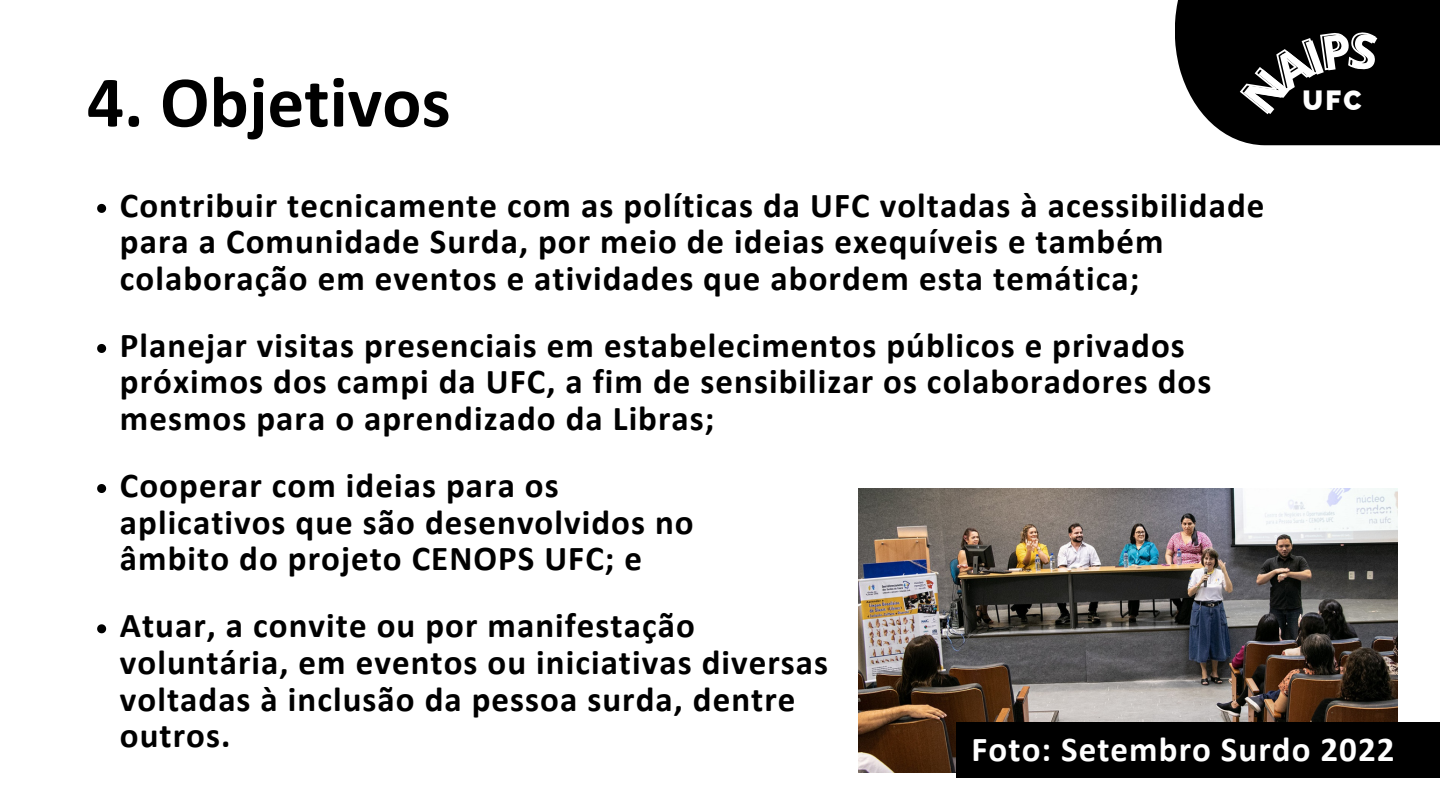
<style>
.page{position:relative;width:1440px;height:810px;background:#fff}
.page>*{position:absolute;margin:0;border:0;box-sizing:border-box;transform-origin:0 0}
.t1{font:700 73.1px "Calibri";color:#000}
.t2{font:700 35px/36.8px "Calibri";letter-spacing:.03em;color:#000}
.t3{font:700 35px "Calibri";letter-spacing:.03em;color:#fff}
.t4{font:800 27.8px "Raleway";color:#fff}
</style>
<div class="page">
<img style="left:859px;top:488px;width:539px;height:285px">
<div style="left:956px;top:722px;width:484px;height:55px;background:#000"></div>
<svg style="left:97px;top:204px;width:9px;height:9px"></svg>
<svg style="left:97px;top:344px;width:9px;height:9px"></svg>
<svg style="left:97px;top:484px;width:9px;height:9px"></svg>
<svg style="left:97px;top:624px;width:9px;height:9px"></svg>
<div style="left:1175px;top:0;width:265px;height:145px;background:#000"></div>
<svg style="left:1240px;top:32px;width:136px;height:83px"></svg>
<p class="t1" style="left:87px;top:72px;width:365px">4. Objetivos</p>
<p class="t2" style="left:120px;top:189px;width:1146px">Contribuir tecnicamente com as políticas da UFC voltadas à acessibilidade para a Comunidade Surda, por meio de ideias exequíveis e também colaboração em eventos e atividades que abordem esta temática;</p>
<p class="t4" style="left:1302px;top:84px;width:61px">UFC</p>
<p class="t2" style="left:120px;top:330px;width:1093px">Planejar visitas presenciais em estabelecimentos públicos e privados próximos dos campi da UFC, a fim de sensibilizar os colaboradores dos mesmos para o aprendizado da Libras;</p>
<p class="t2" style="left:120px;top:470px;width:575px">Cooperar com ideias para os aplicativos que são desenvolvidos no âmbito do projeto CENOPS UFC; e</p>
<p class="t2" style="left:120px;top:610px;width:710px">Atuar, a convite ou por manifestação voluntária, em eventos ou iniciativas diversas voltadas à inclusão da pessoa surda, dentre outros.</p>
<p class="t3" style="left:972px;top:735px;width:425px">Foto: Setembro Surdo 2022</p>
</div>
